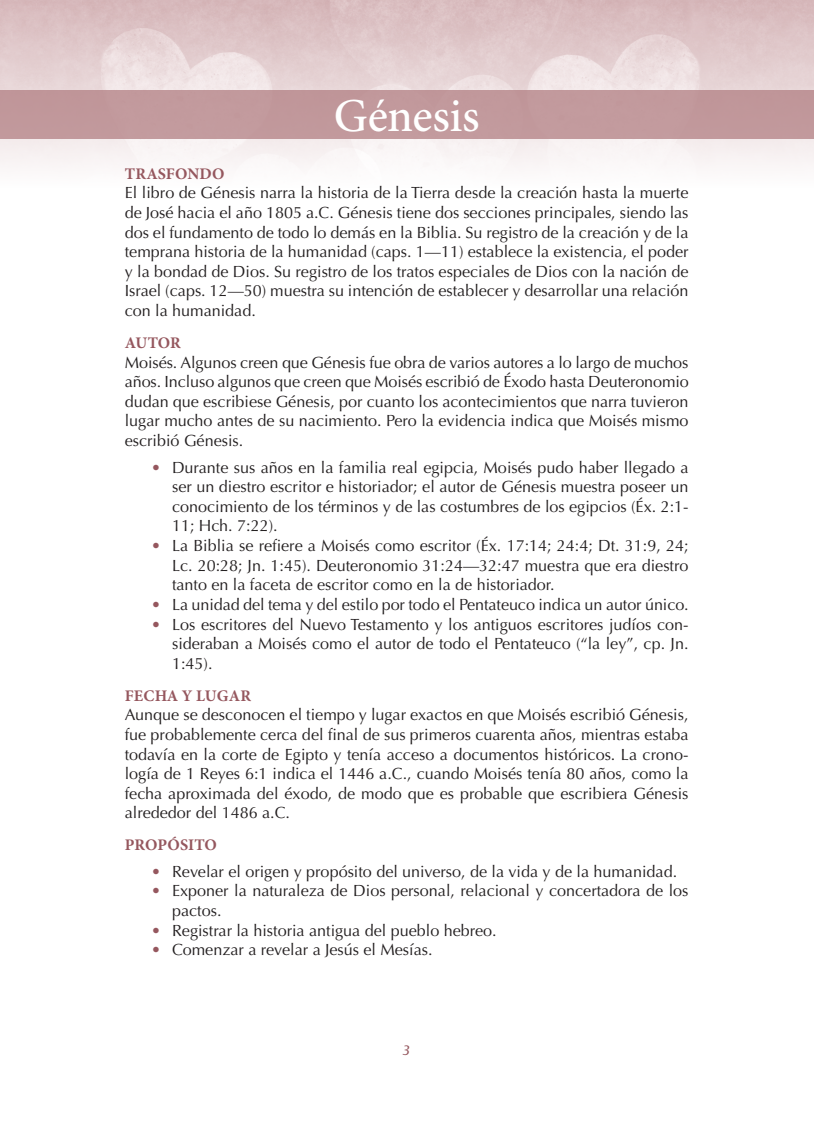
<style>
.page{position:relative;width:818px;height:1128px;background:#fff}
.page>*{position:absolute;margin:0;border:0;box-sizing:border-box;transform-origin:0 0}
.t1{font:500 47.25px "Minion Pro";letter-spacing:-.005em;color:#fff}
.t2{font:16.1px/19.6px "Optima LT Std";color:#231f20;text-align:justify}
.t3{font:700 16.1px "Minion Pro";letter-spacing:.01em;color:#95575e}
.t4{font:italic 14.35px "Ocean Sans Std";color:#95575e}
.s1{color:#95575e}
</style>
<div class="page">
<div style="left:0;top:91px;width:814px;height:48px;background:#c2999c"></div>
<h1 class="t1" style="left:334px;top:88px;width:147px">Génesis</h1>
<p class="t3" style="left:125px;top:164px;width:101px">TRASFONDO</p>
<p class="t2" style="left:125px;top:183px;width:565px">El libro de Génesis narra la historia de la Tierra desde la creación hasta la muerte de José hacia el año 1805 a.C. Génesis tiene dos secciones principales, siendo las dos el fundamento de todo lo demás en la Biblia. Su registro de la creación y de la temprana historia de la humanidad (caps. 1—11) establece la existencia, el poder y la bondad de Dios. Su registro de los tratos especiales de Dios con la nación de Israel (caps. 12—50) muestra su intención de establecer y desarrollar una relación con la humanidad.</p>
<p class="t3" style="left:125px;top:333px;width:58px">AUTOR</p>
<p class="t2" style="left:125px;top:352px;width:566px">Moisés. Algunos creen que Génesis fue obra de varios autores a lo largo de muchos años. Incluso algunos que creen que Moisés escribió de Éxodo hasta Deuteronomio dudan que escribiese Génesis, por cuanto los acontecimientos que narra tuvieron lugar mucho antes de su nacimiento. Pero la evidencia indica que Moisés mismo escribió Génesis.</p>
<p class="t2" style="left:172px;top:457px;width:518px;text-indent:-21px"><span class="s1">•</span> Durante sus años en la familia real egipcia, Moisés pudo haber llegado a ser un diestro escritor e historiador; el autor de Génesis muestra poseer un conocimiento de los términos y de las costumbres de los egipcios (Éx. 2:1- 11; Hch. 7:22).</p>
<p class="t2" style="left:172px;top:536px;width:518px;text-indent:-21px"><span class="s1">•</span> La Biblia se refiere a Moisés como escritor (Éx. 17:14; 24:4; Dt. 31:9, 24; Lc. 20:28; Jn. 1:45). Deuteronomio 31:24—32:47 muestra que era diestro tanto en la faceta de escritor como en la de historiador.</p>
<p class="t2" style="left:151px;top:594px;width:539px"><span class="s1">•</span> La unidad del tema y del estilo por todo el Pentateuco indica un autor único.</p>
<p class="t2" style="left:172px;top:614px;width:518px;text-indent:-21px"><span class="s1">•</span> Los escritores del Nuevo Testamento y los antiguos escritores judíos con&shy;sideraban a Moisés como el autor de todo el Pentateuco (“la ley”, cp. Jn.<br>1:45).</p>
<p class="t3" style="left:125px;top:685px;width:128px">FECHA Y LUGAR</p>
<p class="t2" style="left:125px;top:705px;width:565px">Aunque se desconocen el tiempo y lugar exactos en que Moisés escribió Génesis, fue probablemente cerca del final de sus primeros cuarenta años, mientras estaba todavía en la corte de Egipto y tenía acceso a documentos históricos. La crono&shy;logía de 1 Reyes 6:1 indica el 1446 a.C., cuando Moisés tenía 80 años, como la fecha aproximada del éxodo, de modo que es probable que escribiera Génesis alrededor del 1486 a.C.</p>
<p class="t3" style="left:125px;top:835px;width:94px">PROPÓSITO</p>
<p class="t2" style="left:151px;top:861px;width:528px"><span class="s1">•</span> Revelar el origen y propósito del universo, de la vida y de la humanidad.</p>
<p class="t2" style="left:172px;top:881px;width:518px;text-indent:-21px"><span class="s1">•</span> Exponer la naturaleza de Dios personal, relacional y concertadora de los pactos.</p>
<p class="t2" style="left:151px;top:920px;width:347px"><span class="s1">•</span> Registrar la historia antigua del pueblo hebreo.</p>
<p class="t2" style="left:151px;top:940px;width:283px"><span class="s1">•</span> Comenzar a revelar a Jesús el Mesías.</p>
<p class="t4" style="left:403px;top:1041px;width:9px">3</p>
</div>
